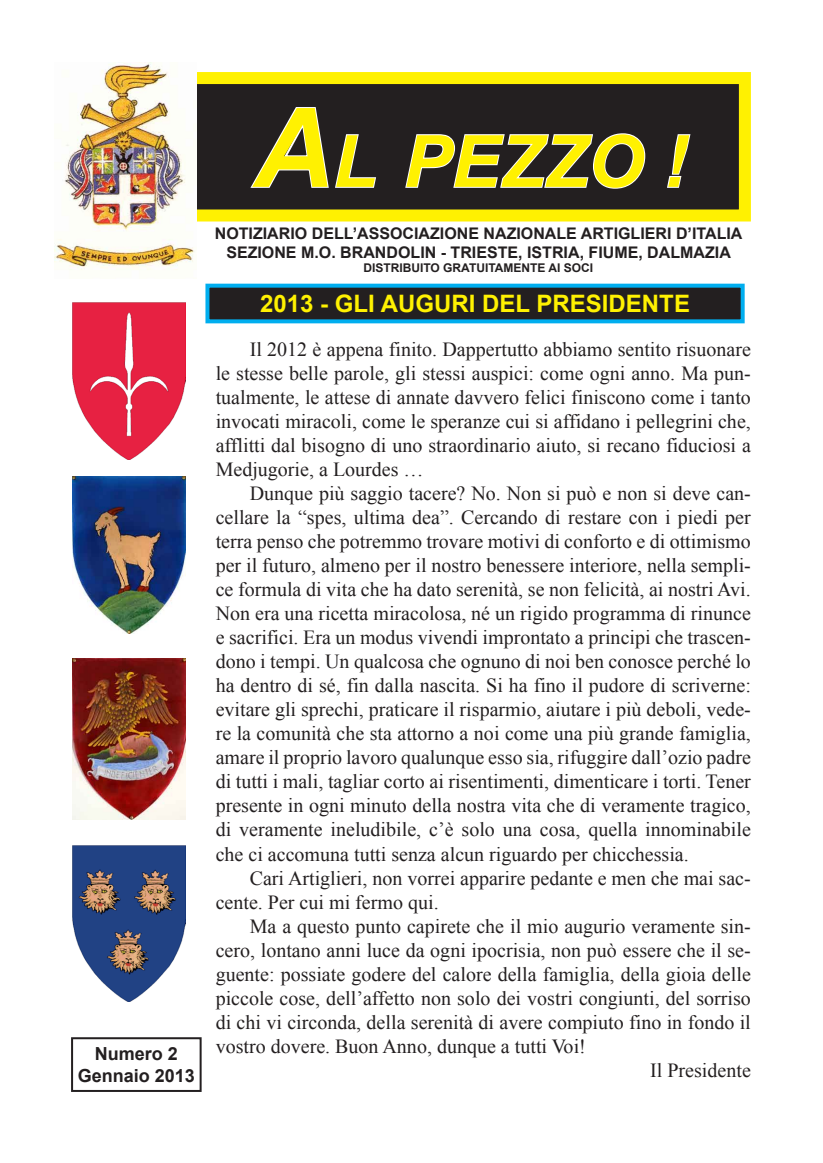
<style>
.page{position:relative;width:823px;height:1163px;background:#fff}
.page>*{position:absolute;margin:0;border:0;box-sizing:border-box;transform-origin:0 0}
.t1{font:italic 700 72px "Arial";color:#fff101}
.t2{font:700 24px "Arial";color:#fff101}
.t3{font:20px/24px "Times New Roman";color:#231f20;text-align:justify}
.t4{font:700 18px/21.6px "Arial";color:#231f20;text-align:center}
.t5{font:700 16px/19.2px "Arial";color:#231f20;text-align:center}
.t6{font:700 12px "Arial";color:#231f20}
.s1{font-size:110px}
</style>
<div class="page">
<div style="left:83px;top:78px;width:661px;height:137px;background:#231f20"></div>
<svg style="left:250px;top:107px;width:126px;height:81px"></svg>
<svg style="left:405px;top:133px;width:241px;height:56px"></svg>
<svg style="left:667px;top:134px;width:24px;height:54px"></svg>
<div style="left:77px;top:72px;width:673px;height:149px;border:12px solid #fff101"></div>
<div style="left:71px;top:1037px;width:130px;height:54px;border:2px solid #231f20"></div>
<div style="left:207px;top:285px;width:535px;height:36px;background:#231f20"></div>
<div style="left:205px;top:283px;width:539px;height:40px;border:4px solid #00aeef"></div>
<img style="left:55px;top:62px;width:142px;height:208px">
<img style="left:72px;top:302px;width:113px;height:157px">
<img style="left:72px;top:658px;width:113px;height:161px">
<img style="left:72px;top:845px;width:113px;height:156px">
<img style="left:72px;top:476px;width:113px;height:158px">
<p class="t4" style="left:78px;top:1043px;width:119px">Numero 2<br>Gennaio 2013</p>
<h1 class="t1" style="left:253px;top:113px;width:435px"><span class="s1">A</span>L PEZZO !</h1>
<p class="t5" style="left:215px;top:224px;width:529px">NOTIZIARIO DELL’ASSOCIAZIONE NAZIONALE ARTIGLIERI D’ITALIA<br>SEZIONE M.O. BRANDOLIN - TRIESTE, ISTRIA, FIUME, DALMAZIA</p>
<p class="t6" style="left:363px;top:260px;width:231px">DISTRIBUITO GRATUITAMENTE AI SOCI</p>
<p class="t2" style="left:260px;top:288px;width:431px">2013 - GLI AUGURI DEL PRESIDENTE</p>
<p class="t3" style="left:215px;top:337px;width:536px;text-indent:34px">Il 2012 è appena finito. Dappertutto abbiamo sentito risuonare le stesse belle parole, gli stessi auspici: come ogni anno. Ma pun&shy;tualmente, le attese di annate davvero felici finiscono come i tanto invocati miracoli, come le speranze cui si affidano i pellegrini che, afflitti dal bisogno di uno straordinario aiuto, si recano fiduciosi a Medjugorie, a Lourdes …</p>
<p class="t3" style="left:215px;top:481px;width:536px;text-indent:34px">Dunque più saggio tacere? No. Non si può e non si deve can&shy;cellare la “spes, ultima dea”. Cercando di restare con i piedi per terra penso che potremmo trovare motivi di conforto e di ottimismo per il futuro, almeno per il nostro benessere interiore, nella sempli&shy;ce formula di vita che ha dato serenità, se non felicità, ai nostri Avi.<br>Non era una ricetta miracolosa, né un rigido programma di rinunce e sacrifici. Era un modus vivendi improntato a principi che trascen&shy;dono i tempi. Un qualcosa che ognuno di noi ben conosce perché lo ha dentro di sé, fin dalla nascita. Si ha fino il pudore di scriverne: evitare gli sprechi, praticare il risparmio, aiutare i più deboli, vede&shy;re la comunità che sta attorno a noi come una più grande famiglia, amare il proprio lavoro qualunque esso sia, rifuggire dall’ozio padre di tutti i mali, tagliar corto ai risentimenti, dimenticare i torti. Tener presente in ogni minuto della nostra vita che di veramente tragico, di veramente ineludibile, c’è solo una cosa, quella innominabile che ci accomuna tutti senza alcun riguardo per chicchessia.</p>
<p class="t3" style="left:215px;top:865px;width:536px;text-indent:34px">Cari Artiglieri, non vorrei apparire pedante e men che mai sac&shy;cente. Per cui mi fermo qui.</p>
<p class="t3" style="left:249px;top:913px;width:502px">Ma a questo punto capirete che il mio augurio veramente sin-</p>
<p class="t3" style="left:215px;top:937px;width:536px">cero, lontano anni luce da ogni ipocrisia, non può essere che il se-</p>
<p class="t3" style="left:215px;top:961px;width:536px">guente: possiate godere del calore della famiglia, della gioia delle</p>
<p class="t3" style="left:215px;top:985px;width:536px">piccole cose, dell’affetto non solo dei vostri congiunti, del sorriso</p>
<p class="t3" style="left:215px;top:1009px;width:536px">di chi vi circonda, della serenità di avere compiuto fino in fondo il</p>
<p class="t3" style="left:215px;top:1033px;width:371px">vostro dovere. Buon Anno, dunque a tutti Voi!</p>
<p class="t3" style="left:650px;top:1057px;width:102px">Il Presidente</p>
</div>
